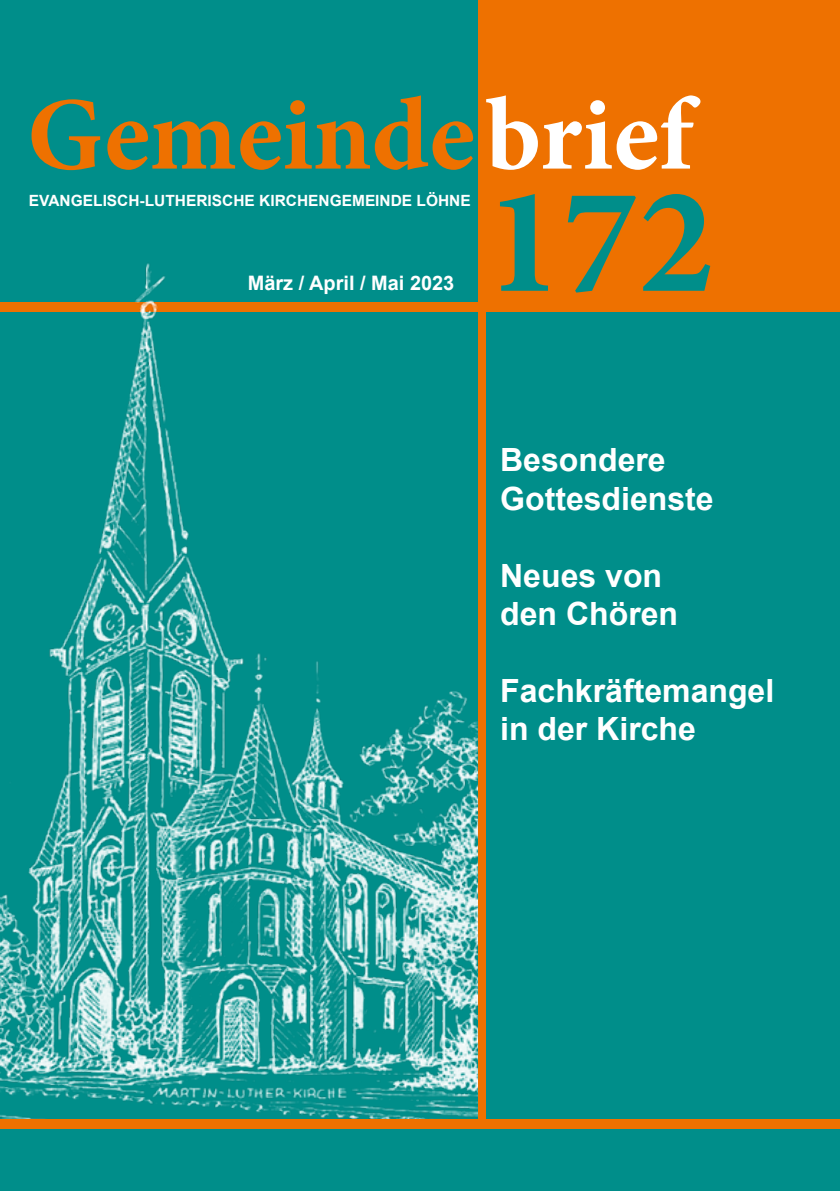
<style>
.page{position:relative;width:840px;height:1191px;background:#fff}
.page>*{position:absolute;margin:0;border:0;box-sizing:border-box;transform-origin:0 0}
.t1{font:700 152.4px "Minion Pro";color:#008e8a}
.t2{font:700 104px "Minion Pro";color:#ee7100}
.t3{font:700 32px/38.4px "Arial";color:#fff}
.t4{font:700 20px "Arial";color:#fff}
.t5{font:700 15.4px "Arial";color:#fff}
.s1{color:#fff}
</style>
<div class="page">
<div style="left:0;top:0;width:839px;height:1191px;background:#008e8a"></div>
<div style="left:478px;top:0;width:361px;height:312px;background:#ee7100"></div>
<img style="left:0;top:263px;width:478px;height:856px">
<div style="left:478px;top:0;width:7px;height:1123px;background:#ee7100"></div>
<div style="left:0;top:1119px;width:839px;height:9px;background:#ee7100"></div>
<h2 class="t2" style="left:27px;top:62px;width:667px">Gemeinde<span class="s1">brief</span></h2>
<p class="t5" style="left:29px;top:189px;width:443px">EVANGELISCH-LUTHERISCHE KIRCHENGEMEINDE LÖHNE</p>
<h1 class="t1" style="left:485px;top:135px;width:230px">172</h1>
<p class="t4" style="left:248px;top:269px;width:208px">März / April / Mai 2023</p>
<p class="t3" style="left:500px;top:441px;width:215px">Besondere<br>Gottesdienste</p>
<p class="t3" style="left:500px;top:556px;width:179px">Neues von den Chören</p>
<p class="t3" style="left:500px;top:671px;width:275px">Fachkräftemangel in der Kirche</p>
</div>
